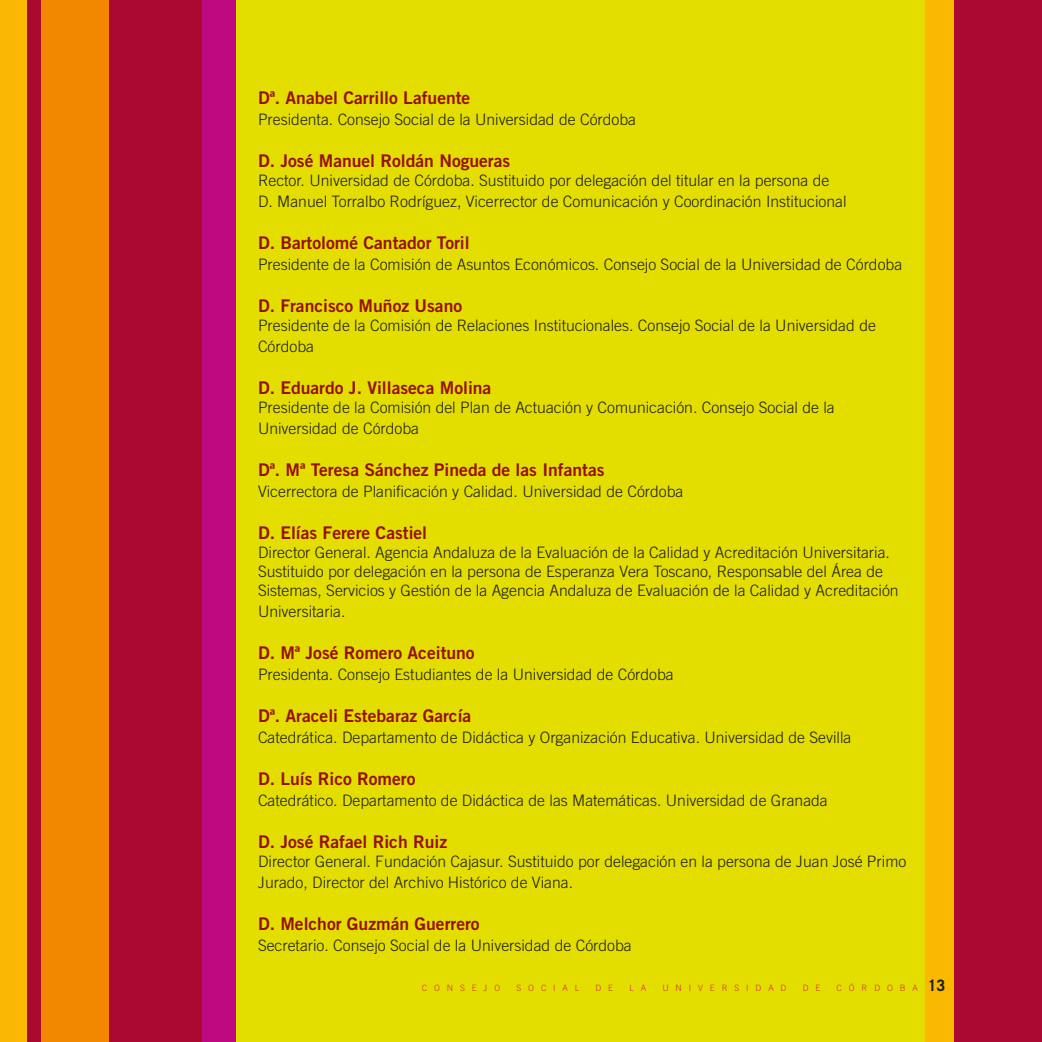
<style>
.page{position:relative;width:1042px;height:1042px;background:#fbb800}
.page>*{position:absolute;margin:0;border:0;box-sizing:border-box;transform-origin:0 0}
.t1{font:17.5px "Trade Gothic LT Std Bd 2";color:#951005}
.t2{font:300 15.75px/21px "Trade Gothic LT Std";color:#1d1d1b}
.t3{font:300 8.75px "Trade Gothic LT Std";letter-spacing:.79em;color:#d2343b}
.s1{font-weight:700;font-size:15.75px;color:#1d1d1b}
</style>
<div class="page">
<div style="left:954px;top:0;width:88px;height:1042px;background:#ab0a30"></div>
<div style="left:27px;top:0;width:186px;height:1042px;background:#ab0a30"></div>
<div style="left:41px;top:0;width:68px;height:1042px;background:#f18800"></div>
<div style="left:202px;top:0;width:34px;height:1042px;background:#be0980"></div>
<div style="left:236px;top:0;width:688px;height:1042px;background:#e3de00"></div>
<p class="t1" style="left:258px;top:87px;width:214px">Dª. Anabel Carrillo Lafuente</p>
<p class="t2" style="left:258px;top:109px;width:380px">Presidenta. Consejo Social de la U niversidad de Córdoba</p>
<p class="t1" style="left:258px;top:150px;width:254px">D. José Manuel Roldán Nogueras</p>
<p class="t2" style="left:258px;top:170px;width:590px">Rector. U niversidad de Córdoba. Sustituido por delegación del titular en la persona de<br>D. Manuel Torralbo Rodríguez, Vicerrector de Comunicación y Coordinación Institucional</p>
<p class="t1" style="left:258px;top:232px;width:213px">D. Bartolomé Cantador Toril</p>
<p class="t2" style="left:258px;top:254px;width:646px">Presidente de la Comisión de Asuntos Económicos. Consejo Social de la U niversidad de Córdoba</p>
<p class="t1" style="left:258px;top:295px;width:206px">D. Francisco Muñoz Usano</p>
<p class="t2" style="left:258px;top:315px;width:619px">Presidente de la Comisión de Relaciones Institucionales. Consejo Social de la U niversidad de<br>Córdoba</p>
<p class="t1" style="left:258px;top:377px;width:235px">D. Eduardo J. Villaseca Molina</p>
<p class="t2" style="left:258px;top:397px;width:578px">Presidente de la Comisión del Plan de Actuación y Comunicación. Consejo Social de la<br>U niversidad de Córdoba</p>
<p class="t1" style="left:258px;top:459px;width:348px">Dª. Mª Teresa Sánchez Pineda de las Infantas</p>
<p class="t2" style="left:258px;top:481px;width:427px">Vicerrectora de Planificación y Calidad. U niversidad de Córdoba</p>
<p class="t1" style="left:258px;top:522px;width:171px">D. Elías Ferere Castiel</p>
<p class="t2" style="left:258px;top:543px;width:642px;line-height:18.9px">Director General. Agencia Andaluza de la Evaluación de la Calidad y Acreditación U niversitaria.<br>Sustituido por delegación en la persona de Esperanza Vera Toscano, Responsable del Área de<br>Sistemas, Servicios y Gestión de la Agencia Andaluza de Evaluación de la Calidad y Acreditación</p>
<p class="t2" style="left:258px;top:600px;width:89px">U niversitaria.</p>
<p class="t1" style="left:258px;top:642px;width:218px">D. Mª José Romero Aceituno</p>
<p class="t2" style="left:258px;top:664px;width:417px">Presidenta. Consejo Estudiantes de la U niversidad de Córdoba</p>
<p class="t1" style="left:258px;top:705px;width:215px">Dª. Araceli Estebaraz García</p>
<p class="t2" style="left:258px;top:727px;width:595px">Catedrática. Departamento de Didáctica y Organización Educativa. U niversidad de Sevilla</p>
<p class="t1" style="left:258px;top:768px;width:159px">D. Luís Rico Romero</p>
<p class="t2" style="left:258px;top:790px;width:571px">Catedrático. Departamento de Didáctica de las Matemáticas. U niversidad de Granada</p>
<p class="t1" style="left:258px;top:831px;width:191px">D. José Rafael Rich Ruiz</p>
<p class="t2" style="left:258px;top:850px;width:650px">Director General. Fundación Cajasur. Sustituido por delegación en la persona de Juan José Primo<br>Jurado, Director del Archivo Histórico de Viana.</p>
<p class="t1" style="left:258px;top:913px;width:223px">D. Melchor Guzmán Guerrero</p>
<p class="t2" style="left:258px;top:934px;width:375px">Secretario. Consejo Social de la U niversidad de Córdoba</p>
<p class="t3" style="left:422px;top:982px;width:80px">CONSEJO</p>
<p class="t3" style="left:516px;top:982px;width:64px">SOCIAL</p>
<p class="t3" style="left:595px;top:982px;width:19px">D E</p>
<p class="t3" style="left:629px;top:982px;width:18px">L A</p>
<p class="t3" style="left:662px;top:982px;width:22px">u ni</p>
<p class="t3" style="left:698px;top:982px;width:48px">ve rsidad</p>
<p class="t3" style="left:802px;top:982px;width:10px">de</p>
<p class="t3" style="left:836px;top:982px;width:48px">c órdo</p>
<p class="t3" style="left:900px;top:982px;width:47px">ba <span class="s1">13</span></p>
</div>
